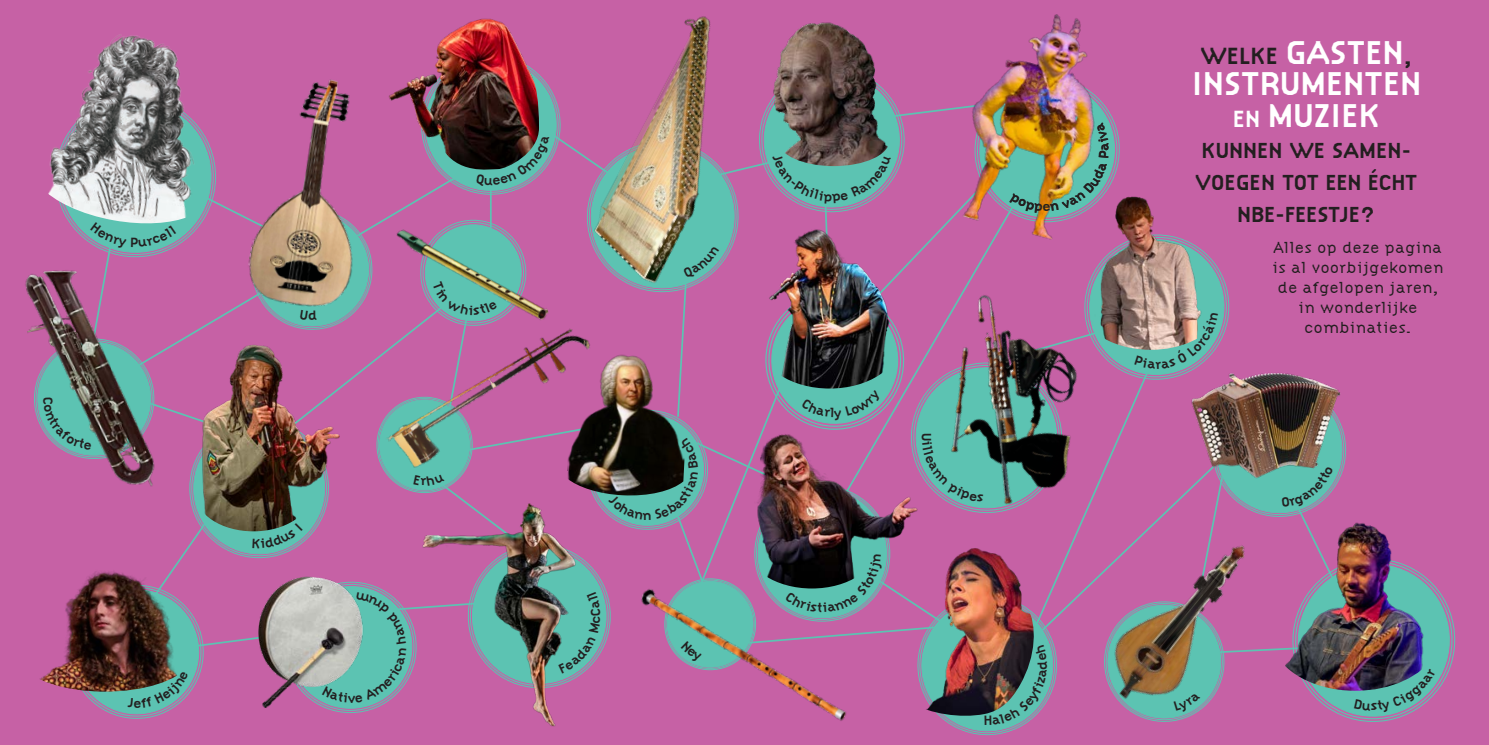
<style>
.page{position:relative;width:1489px;height:745px;background:#fff}
.page>*{position:absolute;margin:0;border:0;box-sizing:border-box;transform-origin:0 0}
.t1{font:700 34.3px/31.5px "Citizen OT";color:#fff;text-align:center}
.t2{font:700 24.32px "Citizen OT";color:#231f20}
.t3{font:700 22.57px/31.5px "Citizen OT";letter-spacing:-.005em;color:#231f20}
.t4{font:300 16.62px/20.1px "Citizen OT";color:#231f20;text-align:center}
.t5{font:700 14px "Citizen OT";color:#231f20}
.s1{font-size:34.3px;color:#fff}
.s2{font-size:24.32px}
</style>
<div class="page">
<div style="left:0;top:0;width:1488px;height:744px;background:#c661a5"></div>
<img style="left:681px;top:16px;width:30px;height:37px">
<img style="left:100px;top:34px;width:75px;height:19px">
<img style="left:780px;top:22px;width:89px;height:31px">
<img style="left:1028px;top:14px;width:58px;height:39px">
<img style="left:436px;top:18px;width:85px;height:35px">
<img style="left:30px;top:53px;width:1426px;height:683px">
<p class="t5" style="left:642px;top:506px;width:11px">n</p>
<p class="t5" style="left:934px;top:432px;width:10px;rotate:90deg">U</p>
<h2 class="t2" style="left:1200px;top:41px;width:213px">WELKE <span class="s1">GASTEN</span>,</h2>
<h1 class="t1" style="left:1191px;top:68px;width:232px">INSTRUMENTEN<br><span class="s2">EN</span> MUZIEK</h1>
<h3 class="t3" style="left:1195px;top:135px;width:223px">KUNNEN WE SAMEN-<br>VOEGEN TOT EEN ÉCHT</h3>
<h3 class="t3" style="left:1237px;top:198px;width:140px">NBE-FEESTJE?</h3>
<p class="t4" style="left:1272px;top:237px;width:173px">Alles op deze pagina is al voorbijgekomen de afgelopen jaren, in wonderlijke combinaties.</p>
</div>
